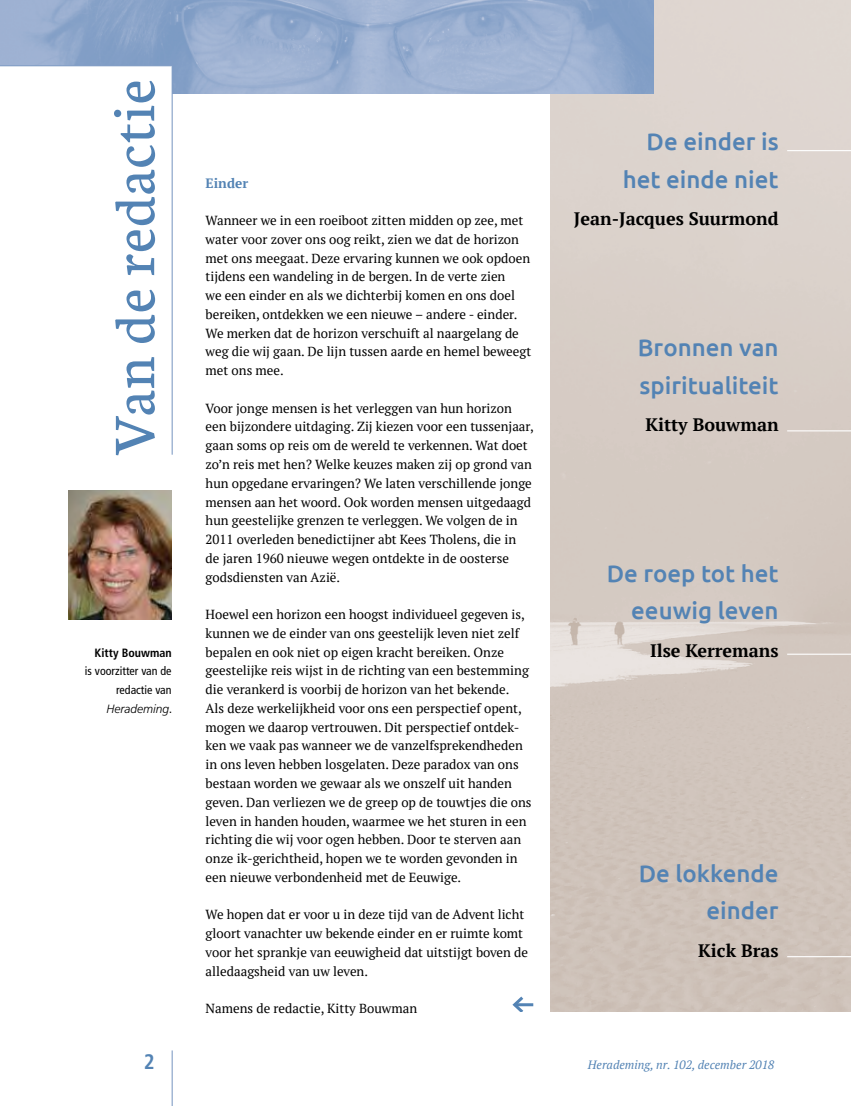
<style>
.page{position:relative;width:851px;height:1106px;background:#fff}
.page>*{position:absolute;margin:0;border:0;box-sizing:border-box;transform-origin:0 0}
.t1{font:63px "Neuton";letter-spacing:.02em;color:#5383b4}
.t2{font:500 24px/37.5px "Ubuntu";color:#5383b4;text-align:right}
.t3{font:700 condensed 21px "Frutiger";color:#5383b4}
.t4{font:700 18px "PT Serif";color:#000}
.t5{font:700 13.5px "PT Serif";color:#5383b4}
.t6{font:13.2px/18.8px "PT Serif";color:#000}
.t7{font:condensed 12px/18.8px "Frutiger";color:#000;text-align:right}
.t8{font:italic 12px "PT Serif";color:#5383b4}
.t9{font:700 condensed 12px "Frutiger";color:#000}
.s1{font-weight:300;font-style:italic;font-stretch:normal}
</style>
<div class="page">
<hr style="left:514px;top:1003px;width:19px;height:3px;background:#5383b4">
<svg style="left:512px;top:996px;width:14px;height:16px"></svg>
<img style="left:0;top:0;width:653px;height:94px">
<div style="left:0;top:66px;width:171px;height:48px;background:#fff"></div>
<img style="left:68px;top:491px;width:103px;height:128px">
<hr style="left:171px;top:66px;width:2px;height:388px;background:#849fc6">
<hr style="left:0;top:65px;width:172px;height:1px;background:#849fc6">
<hr style="left:171px;top:1050px;width:2px;height:56px;background:#849fc6">
<h1 class="t1" style="left:101px;top:454px;width:377px;rotate:-90deg">Van de redactie</h1>
<p class="t9" style="left:95px;top:645px;width:78px">Kitty Bouwman</p>
<p class="t7" style="left:85px;top:662px;width:89px">is voorzitter van de redactie van<br><span class="s1">Herademing</span>.</p>
<p class="t5" style="left:206px;top:174px;width:44px">Einder</p>
<p class="t6" style="left:206px;top:211px;width:327px">Wanneer we in een roeiboot zitten midden op zee, met water voor zover ons oog reikt, zien we dat de horizon met ons meegaat. Deze ervaring kunnen we ook opdoen tijdens een wandeling in de bergen. In de verte zien<br>we een einder en als we dichterbij komen en ons doel bereiken, ontdekken we een nieuwe – andere - einder.<br>We merken dat de horizon verschuift al naargelang de weg die wij gaan. De lijn tussen aarde en hemel beweegt met ons mee.</p>
<p class="t6" style="left:206px;top:398px;width:329px">Voor jonge mensen is het verleggen van hun horizon een bijzondere uitdaging. Zij kiezen voor een tussenjaar, gaan soms op reis om de wereld te verkennen. Wat doet zo’n reis met hen? Welke keuzes maken zij op grond van hun opgedane ervaringen? We laten verschillende jonge mensen aan het woord. Ook worden mensen uitgedaagd hun geestelijke grenzen te verleggen. We volgen de in 2011 overleden benedictijner abt Kees Tholens, die in<br>de jaren 1960 nieuwe wegen ontdekte in de oosterse godsdiensten van Azië.</p>
<p class="t6" style="left:206px;top:605px;width:327px">Hoewel een horizon een hoogst individueel gegeven is, kunnen we de einder van ons geestelijk leven niet zelf bepalen en ook niet op eigen kracht bereiken. Onze geestelijke reis wijst in de richting van een bestemming die verankerd is voorbij de horizon van het bekende.<br>Als deze werkelijkheid voor ons een perspectief opent, mogen we daarop vertrouwen. Dit perspectief ontdek&shy;ken we vaak pas wanneer we de vanzelfsprekendheden in ons leven hebben losgelaten. Deze paradox van ons bestaan worden we gewaar als we onszelf uit handen geven. Dan verliezen we de greep op de touwtjes die ons leven in handen houden, waarmee we het sturen in een richting die wij voor ogen hebben. Door te sterven aan onze ik-gerichtheid, hopen we te worden gevonden in een nieuwe verbondenheid met de Eeuwige.</p>
<p class="t6" style="left:206px;top:905px;width:324px">We hopen dat er voor u in deze tijd van de Advent licht gloort vanachter uw bekende einder en er ruimte komt voor het sprankje van eeuwigheid dat uitstijgt boven de alledaagsheid van uw leven.</p>
<p class="t6" style="left:206px;top:998px;width:213px">Namens de redactie, Kitty Bouwman</p>
<h2 class="t2" style="left:622px;top:122px;width:157px">De einder is het einde niet</h2>
<h3 class="t4" style="left:573px;top:207px;width:206px">Jean-Jacques Suurmond</h3>
<h2 class="t2" style="left:637px;top:328px;width:142px;text-align:left">Bronnen van spiritualiteit</h2>
<h3 class="t4" style="left:645px;top:413px;width:135px">Kitty Bouwman</h3>
<h2 class="t2" style="left:606px;top:553px;width:173px">De roep tot het eeuwig leven</h2>
<h3 class="t4" style="left:650px;top:638px;width:130px">Ilse Kerremans</h3>
<h2 class="t2" style="left:638px;top:853px;width:141px">De lokkende einder</h2>
<h3 class="t4" style="left:698px;top:938px;width:82px">Kick Bras</h3>
<h3 class="t3" style="left:144px;top:1049px;width:12px">2</h3>
<p class="t8" style="left:588px;top:1057px;width:188px">Herademing, nr. 102, december 2018</p>
</div>
